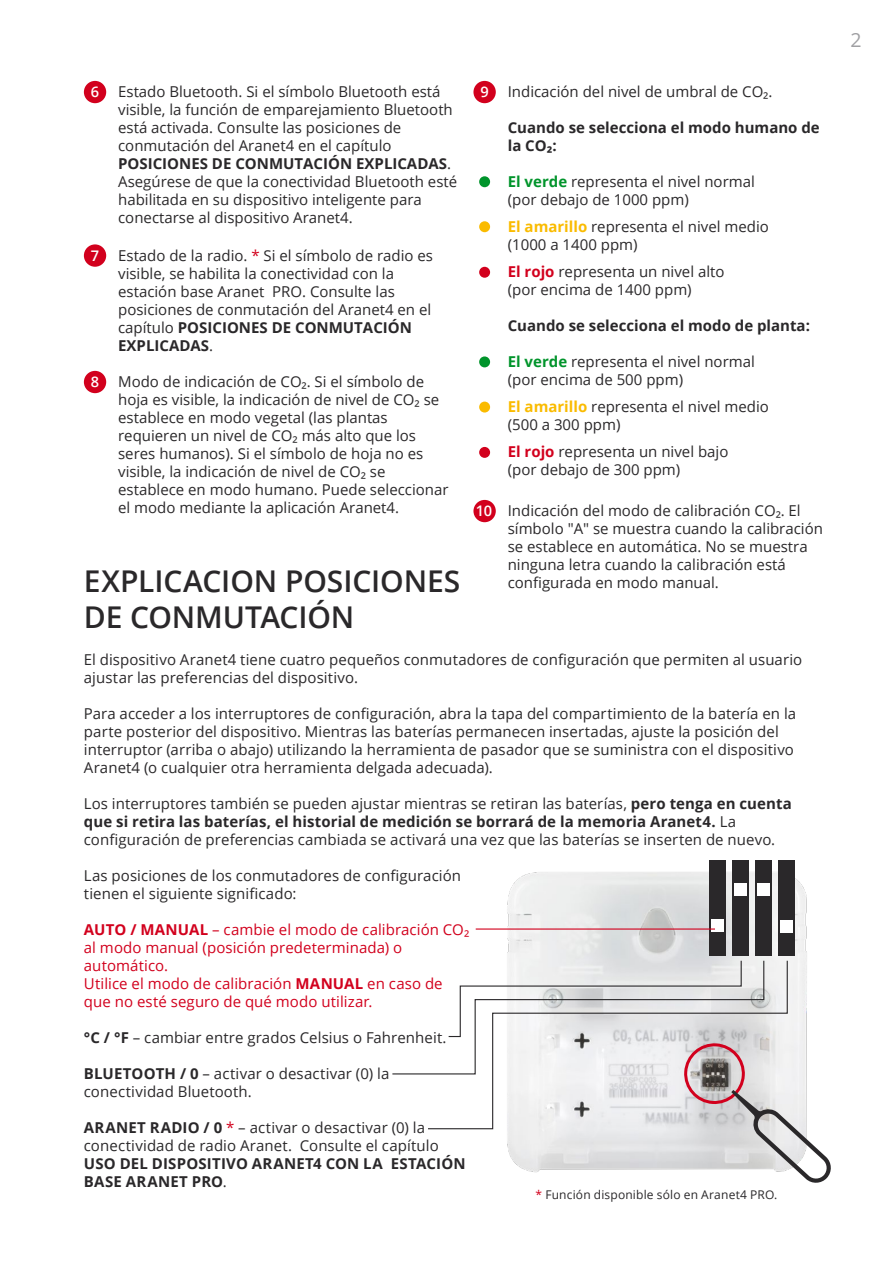
<style>
.page{position:relative;width:893px;height:1263px;background:#fff}
.page>*{position:absolute;margin:0;border:0;box-sizing:border-box;transform-origin:0 0}
.t1{font:600 30px/36px "Open Sans";letter-spacing:-.005em;color:#2a282a}
.t2{font:19.5px "Open Sans";color:#a0a0a3}
.t3{font:15px/18px "Open Sans";color:#2a282a}
.t4{font:15px/18px "Open Sans";letter-spacing:.005em;color:#d2001d}
.t5{font:700 15px/18px "Open Sans";color:#2a282a}
.t6{font:600 14.55px "Open Sans";color:#fff}
.t7{font:12px "Open Sans";letter-spacing:.015em;color:#2a282a}
.s1{font-weight:700}
.s2{color:#d2001d}
.s3{font-weight:700;color:#00942b}
.s4{font-weight:700;color:#fabb00}
.s5{font-weight:700;color:#d2001d}
.s6{font-weight:400}
</style>
<div class="page">
<div style="left:473px;top:500px;width:23px;height:22px;background:#d2001d;border-radius:50%"></div>
<div style="left:84px;top:81px;width:22px;height:22px;background:#d2001d;border-radius:50%"></div>
<div style="left:479px;top:176px;width:11px;height:11px;background:#00942b;border-radius:50%"></div>
<div style="left:479px;top:221px;width:11px;height:11px;background:#fabb00;border-radius:50%"></div>
<div style="left:479px;top:267px;width:11px;height:11px;background:#d2001d;border-radius:50%"></div>
<div style="left:479px;top:356px;width:11px;height:11px;background:#00942b;border-radius:50%"></div>
<div style="left:479px;top:402px;width:11px;height:10px;background:#fabb00;border-radius:50%"></div>
<div style="left:479px;top:447px;width:11px;height:11px;background:#d2001d;border-radius:50%"></div>
<div style="left:473px;top:81px;width:23px;height:22px;background:#d2001d;border-radius:50%"></div>
<div style="left:84px;top:244px;width:22px;height:23px;background:#d2001d;border-radius:50%"></div>
<div style="left:84px;top:371px;width:22px;height:22px;background:#d2001d;border-radius:50%"></div>
<img style="left:475px;top:872px;width:332px;height:88px">
<div style="left:778px;top:860px;width:17px;height:96px;background:#2a282a"></div>
<div style="left:781px;top:920px;width:12px;height:12px;background:#fff"></div>
<div style="left:755px;top:860px;width:17px;height:96px;background:#2a282a"></div>
<div style="left:758px;top:883px;width:12px;height:13px;background:#fff"></div>
<div style="left:732px;top:860px;width:17px;height:96px;background:#2a282a"></div>
<div style="left:734px;top:883px;width:13px;height:13px;background:#fff"></div>
<div style="left:709px;top:860px;width:17px;height:96px;background:#2a282a"></div>
<svg style="left:711px;top:920px;width:12px;height:12px"></svg>
<hr style="left:476px;top:928px;width:239px;height:1px;background:#d2001d">
<svg style="left:392px;top:960px;width:439px;height:223px"></svg>
<p class="t3" style="left:118px;top:82px;width:341px">Estado Bluetooth. Si el símbolo Bluetooth está visible, la función de emparejamiento Bluetooth está activada. Consulte las posiciones de conmutación del Aranet4 en el capítulo <span class="s1">POSICIONES DE CONMUTACIÓN EXPLICADAS</span>.<br>Asegúrese de que la conectividad Bluetooth esté habilitada en su dispositivo inteligente para conectarse al dispositivo Aranet4.</p>
<p class="t6" style="left:91px;top:82px;width:10px">6</p>
<p class="t6" style="left:480px;top:82px;width:10px">9</p>
<p class="t6" style="left:91px;top:245px;width:10px">7</p>
<p class="t6" style="left:91px;top:372px;width:10px">8</p>
<p class="t3" style="left:118px;top:246px;width:316px">Estado de la radio. <span class="s2">*</span> Si el símbolo de radio es visible, se habilita la conectividad con la estación base Aranet PRO. Consulte las posiciones de conmutación del Aranet4 en el capítulo <span class="s1">POSICIONES DE CONMUTACIÓN EXPLICADAS</span>.</p>
<p class="t3" style="left:118px;top:372px;width:332px">Modo de indicación de CO². Si el símbolo de hoja es visible, la indicación de nivel de CO² se establece en modo vegetal (las plantas requieren un nivel de CO² más alto que los seres humanos). Si el símbolo de hoja no es visible, la indicación de nivel de CO² se establece en modo humano. Puede seleccionar el modo mediante la aplicación Aranet4.</p>
<p class="t6" style="left:476px;top:501px;width:18px">10</p>
<h1 class="t1" style="left:84px;top:563px;width:378px">EXPLICACION POSICIONES<br>DE CONMUTACIÓN</h1>
<p class="t3" style="left:508px;top:82px;width:266px">Indicación del nivel de umbral de CO².</p>
<p class="t5" style="left:508px;top:118px;width:314px">Cuando se selecciona el modo humano de la CO²:</p>
<p class="t3" style="left:508px;top:172px;width:249px"><span class="s3">El verde</span> representa el nivel normal (por debajo de 1000 ppm)</p>
<p class="t3" style="left:508px;top:217px;width:263px"><span class="s4">El amarillo</span> representa el nivel medio (1000 a 1400 ppm)</p>
<p class="t3" style="left:508px;top:262px;width:218px"><span class="s5">El rojo</span> representa un nivel alto (por encima de 1400 ppm)</p>
<p class="t5" style="left:508px;top:316px;width:304px">Cuando se selecciona el modo de planta:</p>
<p class="t3" style="left:508px;top:352px;width:249px"><span class="s3">El verde</span> representa el nivel normal (por encima de 500 ppm)</p>
<p class="t3" style="left:508px;top:397px;width:263px"><span class="s4">El amarillo</span> representa el nivel medio (500 a 300 ppm)</p>
<p class="t3" style="left:508px;top:442px;width:222px"><span class="s5">El rojo</span> representa un nivel bajo (por debajo de 300 ppm)</p>
<p class="t3" style="left:508px;top:501px;width:317px">Indicación del modo de calibración CO². El símbolo "A" se muestra cuando la calibración se establece en automática. No se muestra ninguna letra cuando la calibración está configurada en modo manual.</p>
<p class="t3" style="left:84px;top:650px;width:720px">El dispositivo Aranet4 tiene cuatro pequeños conmutadores de configuración que permiten al usuario ajustar las preferencias del dispositivo.</p>
<p class="t3" style="left:84px;top:704px;width:714px">Para acceder a los interruptores de configuración, abra la tapa del compartimiento de la batería en la parte posterior del dispositivo. Mientras las baterías permanecen insertadas, ajuste la posición del interruptor (arriba o abajo) utilizando la herramienta de pasador que se suministra con el dispositivo Aranet4 (o cualquier otra herramienta delgada adecuada).</p>
<p class="t3" style="left:84px;top:794px;width:709px">Los interruptores también se pueden ajustar mientras se retiran las baterías, <span class="s1">pero tenga en cuenta que si retira las baterías, el historial de medición se borrará de la memoria Aranet4.</span> La configuración de preferencias cambiada se activará una vez que las baterías se inserten de nuevo.</p>
<p class="t3" style="left:84px;top:866px;width:379px">Las posiciones de los conmutadores de configuración tienen el siguiente significado:</p>
<p class="t4" style="left:84px;top:920px;width:387px"><span class="s1">AUTO / MANUAL</span> – cambie el modo de calibración CO² al modo manual (posición predeterminada) o automático.<br>Utilice el modo de calibración <span class="s1">MANUAL</span> en caso de que no esté seguro de qué modo utilizar.</p>
<p class="t3" style="left:84px;top:1028px;width:364px"><span class="s1">°C / °F</span> – cambiar entre grados Celsius o Fahrenheit.</p>
<p class="t3" style="left:84px;top:1064px;width:307px"><span class="s1">BLUETOOTH / 0</span> – activar o desactivar (0) la conectividad Bluetooth.</p>
<p class="t3" style="left:84px;top:1118px;width:356px"><span class="s1">ARANET RADIO / 0</span> <span class="s2">*</span> – activar o desactivar (0) la conectividad de radio Aranet. Consulte el capítulo</p>
<p class="t5" style="left:84px;top:1154px;width:383px">USO DEL DISPOSITIVO ARANET4 CON LA ESTACIÓN<br>BASE ARANET PRO<span class="s6">.</span></p>
<p class="t7" style="left:536px;top:1186px;width:243px"><span class="s2">*</span> Función disponible sólo en Aranet4 PRO.</p>
<h2 class="t2" style="left:850px;top:26px;width:13px">2</h2>
</div>
